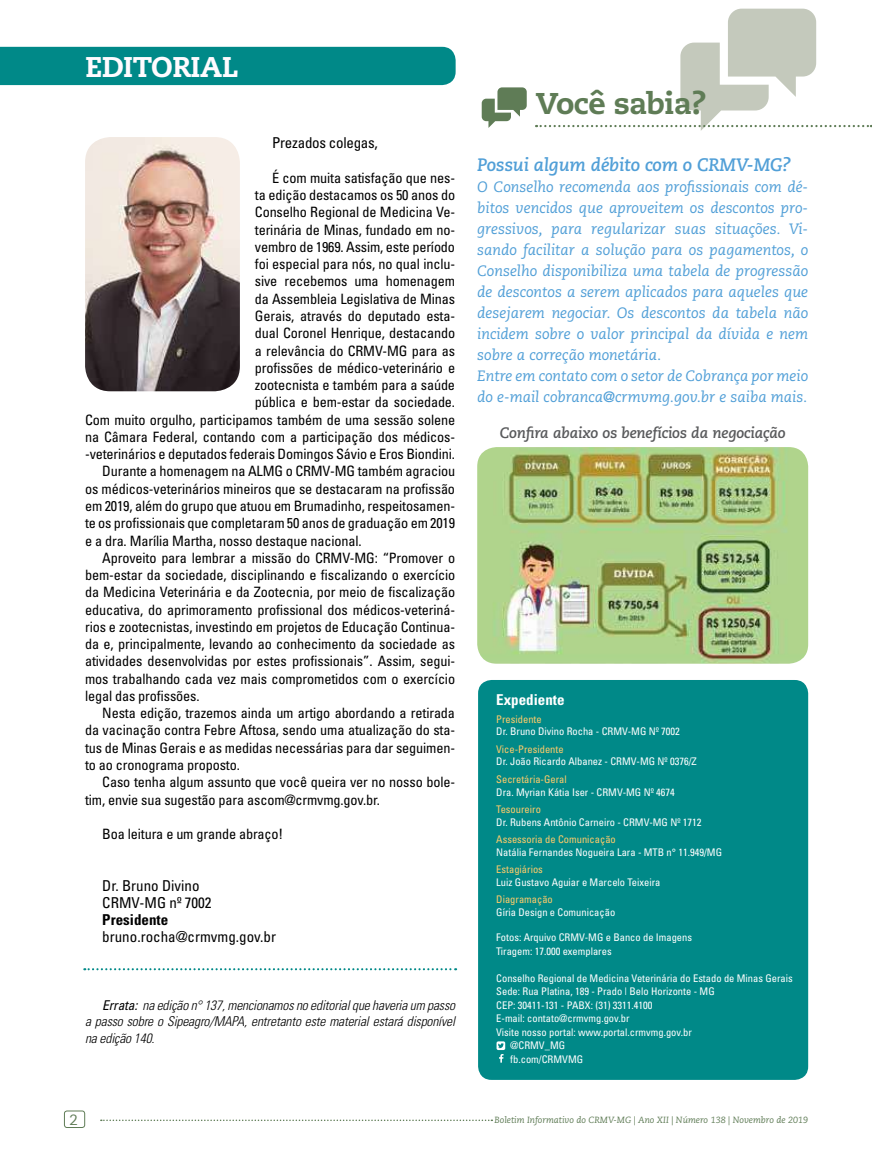
<style>
.page{position:relative;width:872px;height:1170px;background:#fff}
.page>*{position:absolute;margin:0;border:0;box-sizing:border-box;transform-origin:0 0}
.t1{font:800 30px "Caecilia";letter-spacing:-.015em;color:#5f7c56}
.t2{font:800 28.5px "Caecilia";letter-spacing:-.015em;color:#fffbff}
.t3{font:italic 700 18px "Caecilia LT Std";letter-spacing:-.01em;color:#519fd7}
.t4{font:italic 15px/21px "Caecilia LT Std";color:#519fd7}
.t5{font:condensed 15px/17.2px "Univers";color:#000}
.t6{font:italic 700 15px "Caecilia LT Std";letter-spacing:-.01em;color:#58595b}
.t7{font:condensed 15px "Univers";letter-spacing:-.02em;color:#000}
.t8{font:700 condensed 15px "Univers";color:#000}
.t9{font:700 condensed 15px "Univers";color:#fff}
.t10{font:15px "Caecilia LT";color:#5f7c56}
.t11{font:condensed 14.25px "Univers";letter-spacing:-.01em;color:#000}
.t12{font:italic 300 condensed 13.5px/15.8px "Univers";letter-spacing:-.01em;color:#000;text-align:right}
.t13{font:condensed 10.5px/13.5px "Univers";color:#fff}
.t14{font:condensed 10.5px "Univers";color:#ffcb69}
.t15{font:italic 9px "Caecilia LT Std";color:#5f7c56}
.s1{font-weight:400}
</style>
<div class="page">
<svg style="left:101px;top:1119px;width:391px;height:1px"></svg>
<div style="left:64px;top:1110px;width:21px;height:17px;border:1px solid #5f7c56;border-radius:3px"></div>
<div style="left:0;top:47px;width:455px;height:38px;background:#008988"></div>
<div style="left:478px;top:680px;width:330px;height:399px;background:#008988;border-radius:14px"></div>
<svg style="left:482px;top:87px;width:45px;height:41px"></svg>
<svg style="left:536px;top:9px;width:336px;height:122px"></svg>
<svg style="left:496px;top:1041px;width:9px;height:21px"></svg>
<img style="left:85px;top:137px;width:155px;height:254px">
<svg style="left:84px;top:968px;width:372px;height:2px"></svg>
<img style="left:477px;top:447px;width:331px;height:216px">
<h2 class="t2" style="left:86px;top:49px;width:154px">EDITORIAL</h2>
<p class="t7" style="left:272px;top:133px;width:107px">Prezados colegas,</p>
<p class="t11" style="left:272px;top:169px;width:184px">É com muita satisfação que nes-</p>
<p class="t11" style="left:255px;top:186px;width:202px">ta edição destacamos os 50 anos do</p>
<p class="t11" style="left:255px;top:203px;width:202px">Conselho Regional de Medicina Ve-</p>
<p class="t11" style="left:255px;top:220px;width:202px">terinária de Minas, fundado em no-</p>
<p class="t11" style="left:255px;top:238px;width:202px">vembro de 1969. Assim, este período</p>
<p class="t11" style="left:255px;top:255px;width:202px">foi especial para nós, no qual inclu-</p>
<p class="t11" style="left:255px;top:272px;width:202px">sive recebemos uma homenagem</p>
<p class="t11" style="left:255px;top:289px;width:202px">da Assembleia Legislativa de Minas</p>
<p class="t11" style="left:255px;top:307px;width:202px">Gerais, através do deputado esta-</p>
<p class="t11" style="left:255px;top:324px;width:202px">dual Coronel Henrique, destacando</p>
<p class="t11" style="left:255px;top:341px;width:202px">a relevância do CRMV-MG para as</p>
<p class="t11" style="left:255px;top:359px;width:202px">profissões de médico-veterinário e</p>
<p class="t11" style="left:255px;top:376px;width:202px">zootecnista e também para a saúde</p>
<p class="t11" style="left:255px;top:393px;width:202px">pública e bem-estar da sociedade.</p>
<p class="t11" style="left:85px;top:410px;width:371px">Com muito orgulho, participamos também de uma sessão solene</p>
<p class="t11" style="left:85px;top:428px;width:371px">na Câmara Federal, contando com a participação dos médicos-</p>
<p class="t11" style="left:85px;top:445px;width:371px">-veterinários e deputados federais Domingos Sávio e Eros Biondini.</p>
<p class="t11" style="left:102px;top:462px;width:354px">Durante a homenagem na ALMG o CRMV-MG também agraciou</p>
<p class="t11" style="left:85px;top:479px;width:371px">os médicos-veterinários mineiros que se destacaram na profissão</p>
<p class="t11" style="left:85px;top:497px;width:371px">em 2019, além do grupo que atuou em Brumadinho, respeitosamen-</p>
<p class="t11" style="left:85px;top:514px;width:371px">te os profissionais que completaram 50 anos de graduação em 2019</p>
<p class="t11" style="left:85px;top:531px;width:278px">e a dra. Marília Martha, nosso destaque nacional.</p>
<p class="t11" style="left:102px;top:548px;width:354px">Aproveito para lembrar a missão do CRMV-MG: “Promover o</p>
<p class="t11" style="left:85px;top:566px;width:371px">bem-estar da sociedade, disciplinando e fiscalizando o exercício</p>
<p class="t11" style="left:85px;top:583px;width:371px">da Medicina Veterinária e da Zootecnia, por meio de fiscalização</p>
<p class="t11" style="left:85px;top:600px;width:371px">educativa, do aprimoramento profissional dos médicos-veteriná-</p>
<p class="t11" style="left:85px;top:617px;width:371px">rios e zootecnistas, investindo em projetos de Educação Continua-</p>
<p class="t11" style="left:85px;top:635px;width:371px">da e, principalmente, levando ao conhecimento da sociedade as</p>
<p class="t11" style="left:85px;top:652px;width:371px">atividades desenvolvidas por estes profissionais”. Assim, segui-</p>
<p class="t11" style="left:85px;top:669px;width:371px">mos trabalhando cada vez mais comprometidos com o exercício</p>
<p class="t11" style="left:85px;top:686px;width:116px">legal das profissões.</p>
<p class="t11" style="left:102px;top:704px;width:354px">Nesta edição, trazemos ainda um artigo abordando a retirada</p>
<p class="t11" style="left:85px;top:721px;width:371px">da vacinação contra Febre Aftosa, sendo uma atualização do sta-</p>
<p class="t11" style="left:85px;top:738px;width:371px">tus de Minas Gerais e as medidas necessárias para dar seguimen-</p>
<p class="t11" style="left:85px;top:755px;width:156px">to ao cronograma proposto.</p>
<p class="t11" style="left:102px;top:773px;width:354px">Caso tenha algum assunto que você queira ver no nosso bole-</p>
<p class="t11" style="left:85px;top:790px;width:296px">tim, envie sua sugestão para ascom@crmvmg.gov.br.</p>
<p class="t11" style="left:102px;top:824px;width:182px">Boa leitura e um grande abraço!</p>
<p class="t5" style="left:102px;top:876px;width:111px">Dr. Bruno Divino<br>CRMV-MG nº 7002</p>
<p class="t8" style="left:102px;top:910px;width:67px">Presidente</p>
<p class="t5" style="left:102px;top:927px;width:175px">bruno.rocha@crmvmg.gov.br</p>
<p class="t12" style="left:85px;top:996px;width:371px"><span class="s1">Errata:</span> na edição n° 137, mencionamos no editorial que haveria um passo<br>a passo sobre o Sipeagro/MAPA, entretanto este material estará disponível</p>
<p class="t12" style="left:85px;top:1029px;width:71px">na edição 140.</p>
<h1 class="t1" style="left:535px;top:85px;width:172px">Você sabia?</h1>
<p class="t3" style="left:477px;top:154px;width:315px">Possui algum débito com o CRMV-MG?</p>
<p class="t4" style="left:477px;top:176px;width:332px">O Conselho recomenda aos profissionais com dé&shy;bitos vencidos que aproveitem os descontos pro&shy;gressivos, para regularizar suas situações. Vi&shy;sando facilitar a solução para os pagamentos, o Conselho disponibiliza uma tabela de progressão de descontos a serem aplicados para aqueles que desejarem negociar. Os descontos da tabela não incidem sobre o valor principal da dívida e nem sobre a correção monetária.<br>Entre em contato com o setor de Cobrança por meio do e-mail cobranca@crmvmg.gov.br e saiba mais.</p>
<p class="t6" style="left:500px;top:424px;width:287px">Confira abaixo os benefícios da negociação</p>
<p class="t9" style="left:496px;top:691px;width:70px">Expediente</p>
<p class="t14" style="left:496px;top:712px;width:47px">Presidente</p>
<p class="t13" style="left:496px;top:724px;width:185px">Dr. Bruno Divino Rocha - CRMV-MG Nº 7002</p>
<p class="t14" style="left:496px;top:742px;width:69px">Vice-Presidente</p>
<p class="t13" style="left:496px;top:754px;width:202px">Dr. João Ricardo Albanez - CRMV-MG Nº 0376/Z</p>
<p class="t14" style="left:496px;top:772px;width:72px">Secretária-Geral</p>
<p class="t13" style="left:496px;top:784px;width:180px">Dra. Myrian Kátia Iser - CRMV-MG Nº 4674</p>
<p class="t14" style="left:496px;top:802px;width:46px">Tesoureiro</p>
<p class="t13" style="left:496px;top:814px;width:207px">Dr. Rubens Antônio Carneiro - CRMV-MG Nº 1712</p>
<p class="t14" style="left:496px;top:832px;width:121px">Assessoria de Comunicação</p>
<p class="t13" style="left:496px;top:844px;width:227px">Natália Fernandes Nogueira Lara - MTB n° 11.949/MG</p>
<p class="t14" style="left:496px;top:862px;width:48px">Estagiários</p>
<p class="t13" style="left:496px;top:874px;width:166px">Luiz Gustavo Aguiar e Marcelo Teixeira</p>
<p class="t14" style="left:496px;top:892px;width:58px">Diagramação</p>
<p class="t13" style="left:496px;top:904px;width:120px">Gíria Design e Comunicação</p>
<p class="t13" style="left:496px;top:930px;width:197px">Fotos: Arquivo CRMV-MG e Banco de Imagens<br>Tiragem: 17.000 exemplares</p>
<p class="t13" style="left:496px;top:970px;width:298px">Conselho Regional de Medicina Veterinária do Estado de Minas Gerais</p>
<p class="t13" style="left:496px;top:984px;width:220px">Sede: Rua Platina, 189 - Prado | Belo Horizonte - MG</p>
<p class="t13" style="left:496px;top:997px;width:158px">CEP: 30411-131 - PABX: (31) 3311.4100</p>
<p class="t13" style="left:496px;top:1011px;width:135px">E-mail: contato@crmvmg.gov.br</p>
<p class="t13" style="left:496px;top:1024px;width:197px">Visite nosso portal: www.portal.crmvmg.gov.br</p>
<p class="t13" style="left:510px;top:1038px;width:56px">@CRMV_MG</p>
<p class="t13" style="left:510px;top:1051px;width:74px">fb.com/CRMVMG</p>
<p class="t10" style="left:70px;top:1111px;width:10px">2</p>
<p class="t15" style="left:494px;top:1114px;width:315px">Boletim Informativo do CRMV-MG | Ano XII | Número 138 | Novembro de 2019</p>
</div>
